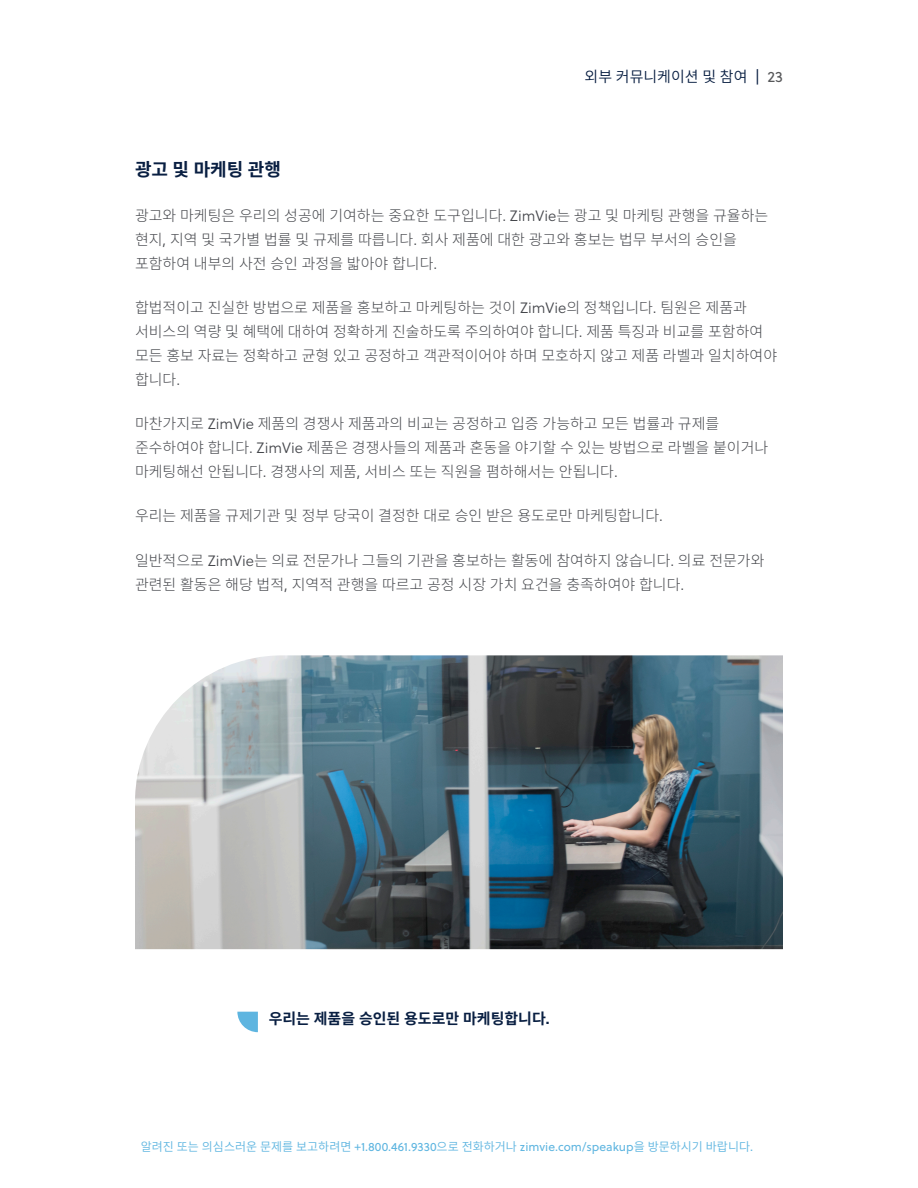
<style>
.page{position:relative;width:918px;height:1188px;background:#fff}
.page>*{position:absolute;margin:0;border:0;box-sizing:border-box;transform-origin:0 0}
.t1{font:700 18px "Noto Sans CJ Kkr";color:#091f42}
.t2{font:300 15px/24px "Noto Sans CJ Kkr";color:#45474c}
.t3{font:700 15px "Noto Sans CJ Kkr";color:#091f42}
.t4{font:600 15px "Noto Sans CJ Kkr";color:#091f42}
.t5{font:600 12px "Noto Sans CJ Kkr";color:#5eb5e0}
.s1{font-family:"Soleil";font-weight:400}
.s2{font-family:"Soleil";font-weight:400;color:#57585a}
.s3{font-family:"Soleil Lt";font-weight:400}
.s4{font-family:"Soleil"}
</style>
<div class="page">
<img style="left:135px;top:655px;width:648px;height:294px">
<svg style="left:237px;top:1012px;width:21px;height:20px"></svg>
<p class="t4" style="left:585px;top:68px;width:200px">외부 커뮤니케이션 및 참여 <span class="s1">|</span> <span class="s2">23</span></p>
<p class="t1" style="left:135px;top:160px;width:147px">광고 및 마케팅 관행</p>
<p class="t2" style="left:135px;top:203px;width:635px">광고와 마케팅은 우리의 성공에 기여하는 중요한 도구입니다<span class="s3">. ZimVie</span>는 광고 및 마케팅 관행을 규율하는 현지<span class="s3">,</span> 지역 및 국가별 법률 및 규제를 따릅니다<span class="s3">.</span> 회사 제품에 대한 광고와 홍보는 법무 부서의 승인을 포함하여 내부의 사전 승인 과정을 밟아야 합니다<span class="s3">.</span></p>
<p class="t2" style="left:135px;top:296px;width:644px">합법적이고 진실한 방법으로 제품을 홍보하고 마케팅하는 것이 <span class="s3">ZimVie</span>의 정책입니다<span class="s3">.</span> 팀원은 제품과 서비스의 역량 및 혜택에 대하여 정확하게 진술하도록 주의하여야 합니다<span class="s3">.</span> 제품 특징과 비교를 포함하여 모든 홍보 자료는 정확하고 균형 있고 공정하고 객관적이어야 하며 모호하지 않고 제품 라벨과 일치하여야 합니다<span class="s3">.</span></p>
<p class="t2" style="left:135px;top:412px;width:635px">마찬가지로 <span class="s3">ZimVie</span> 제품의 경쟁사 제품과의 비교는 공정하고 입증 가능하고 모든 법률과 규제를 준수하여야 합니다<span class="s3">. ZimVie</span> 제품은 경쟁사들의 제품과 혼동을 야기할 수 있는 방법으로 라벨을 붙이거나 마케팅해선 안됩니다<span class="s3">.</span> 경쟁사의 제품<span class="s3">,</span> 서비스 또는 직원을 폄하해서는 안됩니다<span class="s3">.</span></p>
<p class="t2" style="left:135px;top:504px;width:529px">우리는 제품을 규제기관 및 정부 당국이 결정한 대로 승인 받은 용도로만 마케팅합니다<span class="s3">.</span></p>
<p class="t2" style="left:135px;top:548px;width:631px">일반적으로 <span class="s3">ZimVie</span>는 의료 전문가나 그들의 기관을 홍보하는 활동에 참여하지 않습니다<span class="s3">.</span> 의료 전문가와 관련된 활동은 해당 법적<span class="s3">,</span> 지역적 관행을 따르고 공정 시장 가치 요건을 충족하여야 합니다<span class="s3">.</span></p>
<p class="t3" style="left:269px;top:1010px;width:282px">우리는 제품을 승인된 용도로만 마케팅합니다<span class="s4">.</span></p>
<p class="t5" style="left:141px;top:1140px;width:614px">알려진 또는 의심스러운 문제를 보고하려면 <span class="s1">+1.800.461.9330</span>으로 전화하거나 <span class="s1">zimvie.com/speakup</span>을 방문하시기 바랍니다<span class="s1">.</span></p>
</div>
